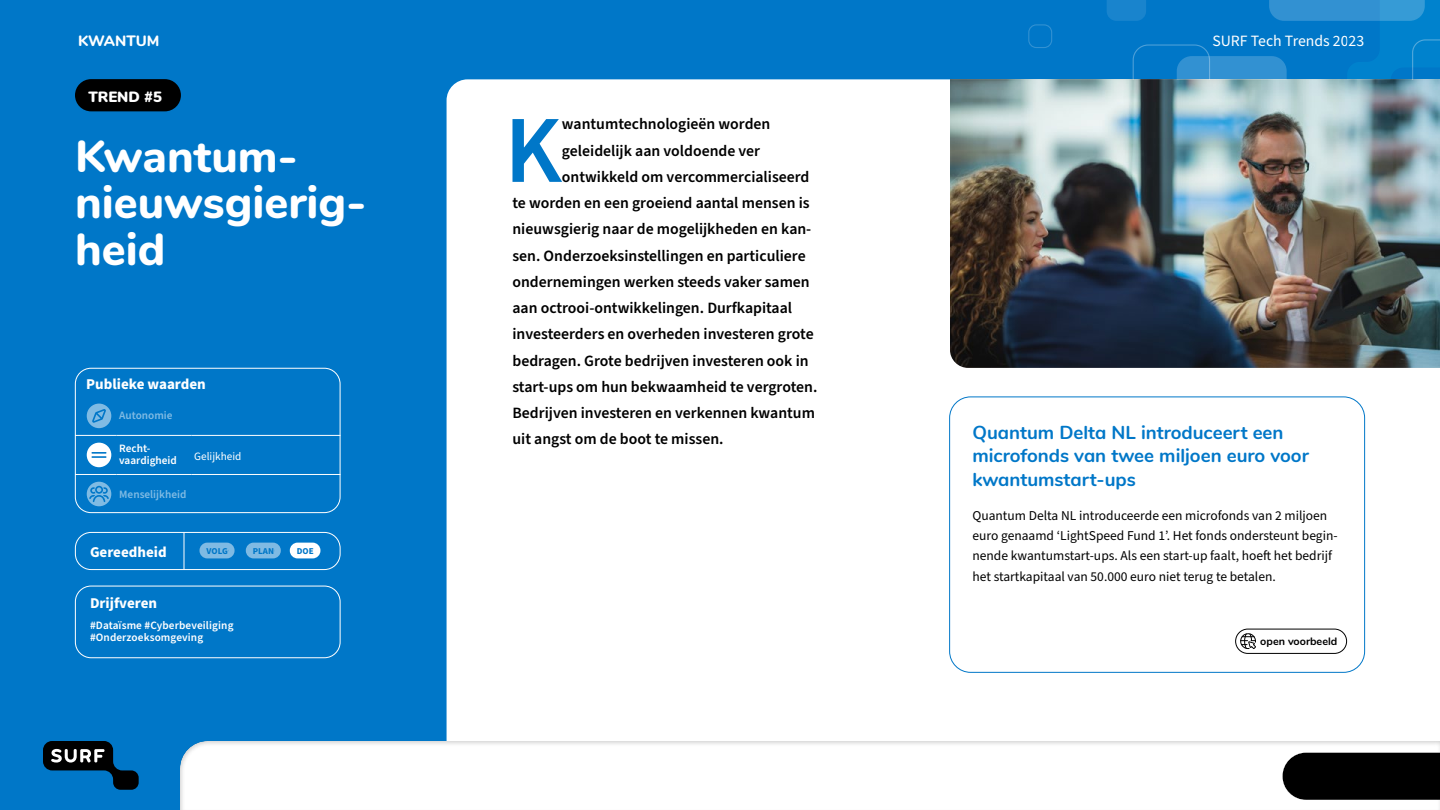
<style>
.page{position:relative;width:1440px;height:810px;background:#0077c8}
.page>*{position:absolute;margin:0;border:0;box-sizing:border-box;transform-origin:0 0}
.t1{font:600 96px "Source Sans Pro";color:#0077c8}
.t2{font:800 45px/46.5px "Nunito";color:#fff}
.t3{font:700 18.75px/23.6px "Nunito";color:#0077c8}
.t4{font:600 15.75px "Source Sans Pro";color:#000}
.t5{font:15.75px "Source Sans Pro";color:#fff}
.t6{font:700 15px "Source Sans Pro";color:#fff}
.t7{font:800 15px "Nunito";color:#fff}
.t8{font:900 14.85px "Nunito";color:#fff}
.t9{font:13.5px/20.2px "Source Sans Pro";color:#000}
.t10{font:600 11.25px/12px "Source Sans Pro";color:#fff}
.t11{font:11.25px "Source Sans Pro";color:#fff}
.t12{font:700 10.8px "Nunito";color:#000}
.t13{font:700 9px "Source Sans Pro";color:#0077c8}
</style>
<div class="page">
<div style="left:447px;top:79px;width:993px;height:657px;background:#fff"></div>
<div style="left:75px;top:79px;width:106px;height:32px;background:#000;border-radius:16px"></div>
<img style="left:950px;top:79px;width:490px;height:289px">
<hr style="left:75px;top:435px;width:41px;height:1px;background:#fff">
<hr style="left:116px;top:435px;width:75px;height:1px;background:#fff">
<hr style="left:191px;top:435px;width:149px;height:1px;background:#fff">
<hr style="left:75px;top:474px;width:41px;height:1px;background:#fff">
<hr style="left:116px;top:474px;width:75px;height:1px;background:#fff">
<hr style="left:191px;top:474px;width:149px;height:1px;background:#fff">
<svg style="left:87px;top:443px;width:24px;height:24px"></svg>
<div style="left:75px;top:368px;width:265px;height:145px;border:1px solid #fff;border-radius:16px"></div>
<div style="left:75px;top:532px;width:265px;height:38px;border:1px solid #fff;border-radius:16px"></div>
<div style="left:75px;top:586px;width:265px;height:72px;border:1px solid #fff;border-radius:16px"></div>
<div style="left:949px;top:397px;width:416px;height:276px;border:1px solid #0077c8;border-radius:21px"></div>
<svg style="left:1239px;top:632px;width:17px;height:18px"></svg>
<div style="left:1235px;top:629px;width:112px;height:25px;border:1px solid #000;border-radius:12px"></div>
<hr style="left:184px;top:532px;width:1px;height:38px;background:#fff">
<div style="left:199px;top:543px;width:36px;height:15px;border:6px solid #fff;border-radius:5px"></div>
<div style="left:205px;top:544px;width:24px;height:12px;background:#7fbae3"></div>
<div style="left:246px;top:543px;width:35px;height:15px;border:6px solid #fff;border-radius:5px"></div>
<div style="left:251px;top:544px;width:24px;height:12px;background:#7fbae3"></div>
<div style="left:290px;top:543px;width:30px;height:15px;border:6px solid #fff;border-radius:5px"></div>
<div style="left:295px;top:544px;width:20px;height:12px;background:#fff"></div>
<div style="left:1028px;top:24px;width:24px;height:24px;border:1px solid #fff;border-radius:8px"></div>
<svg style="left:1107px;top:0;width:333px;height:79px"></svg>
<svg style="left:43px;top:741px;width:96px;height:49px"></svg>
<div style="left:174px;top:736px;width:1266px;height:74px;background:#000;opacity:.2"></div>
<p class="t7" style="left:78px;top:29px;width:83px">KWANTUM</p>
<p class="t5" style="left:1212px;top:30px;width:153px">SURF Tech Trends 2023</p>
<p class="t8" style="left:88px;top:86px;width:75px">TREND #5</p>
<h2 class="t2" style="left:75px;top:130px;width:293px">Kwantum&shy;nieuwsgierig&shy;heid</h2>
<p class="t6" style="left:86px;top:374px;width:121px">Publieke waarden</p>
<p class="t10" style="left:119px;top:410px;width:55px">Autonomie</p>
<p class="t10" style="left:119px;top:443px;width:59px">Recht&shy;vaardigheid</p>
<p class="t11" style="left:194px;top:449px;width:49px">Gelijkheid</p>
<p class="t10" style="left:119px;top:488px;width:69px">Menselijkheid</p>
<p class="t6" style="left:90px;top:542px;width:78px">Gereedheid</p>
<p class="t6" style="left:90px;top:592px;width:69px">Drijfveren</p>
<p class="t10" style="left:90px;top:620px;width:145px">#Dataïsme #Cyberbeveiliging #Onderzoeksomgeving</p>
<p class="t13" style="left:207px;top:545px;width:23px">VOLG</p>
<p class="t13" style="left:253px;top:545px;width:23px">PLAN</p>
<p class="t13" style="left:297px;top:545px;width:18px">DOE</p>
<h1 class="t1" style="left:505px;top:86px;width:59px">K</h1>
<p class="t4" style="left:562px;top:114px;width:210px">wantumtechnologieën worden</p>
<p class="t4" style="left:562px;top:140px;width:200px">geleidelijk aan voldoende ver</p>
<p class="t4" style="left:562px;top:166px;width:249px">ontwikkeld om vercommercialiseerd</p>
<p class="t4" style="left:512px;top:192px;width:299px">te worden en een groeiend aantal mensen is</p>
<p class="t4" style="left:512px;top:219px;width:300px">nieuwsgierig naar de mogelijkheden en kan-</p>
<p class="t4" style="left:512px;top:245px;width:295px">sen. Onderzoeksinstellingen en particuliere</p>
<p class="t4" style="left:512px;top:271px;width:299px">ondernemingen werken steeds vaker samen</p>
<p class="t4" style="left:512px;top:297px;width:281px">aan octrooi-ontwikkelingen. Durfkapitaal</p>
<p class="t4" style="left:512px;top:324px;width:303px">investeerders en overheden investeren grote</p>
<p class="t4" style="left:512px;top:350px;width:298px">bedragen. Grote bedrijven investeren ook in</p>
<p class="t4" style="left:512px;top:376px;width:306px">start-ups om hun bekwaamheid te vergroten.</p>
<p class="t4" style="left:512px;top:402px;width:304px">Bedrijven investeren en verkennen kwantum</p>
<p class="t4" style="left:512px;top:429px;width:213px">uit angst om de boot te missen.</p>
<p class="t3" style="left:972px;top:419px;width:338px">Quantum Delta NL introduceert een microfonds van twee miljoen euro voor kwantumstart-ups</p>
<p class="t9" style="left:972px;top:506px;width:367px">Quantum Delta NL introduceerde een microfonds van 2 miljoen euro genaamd ‘LightSpeed Fund 1’. Het fonds ondersteunt begin&shy;nende kwantumstart-ups. Als een start-up faalt, hoeft het bedrijf het startkapitaal van 50.000 euro niet terug te betalen.</p>
<p class="t12" style="left:1260px;top:633px;width:79px">open voorbeeld</p>
</div>
